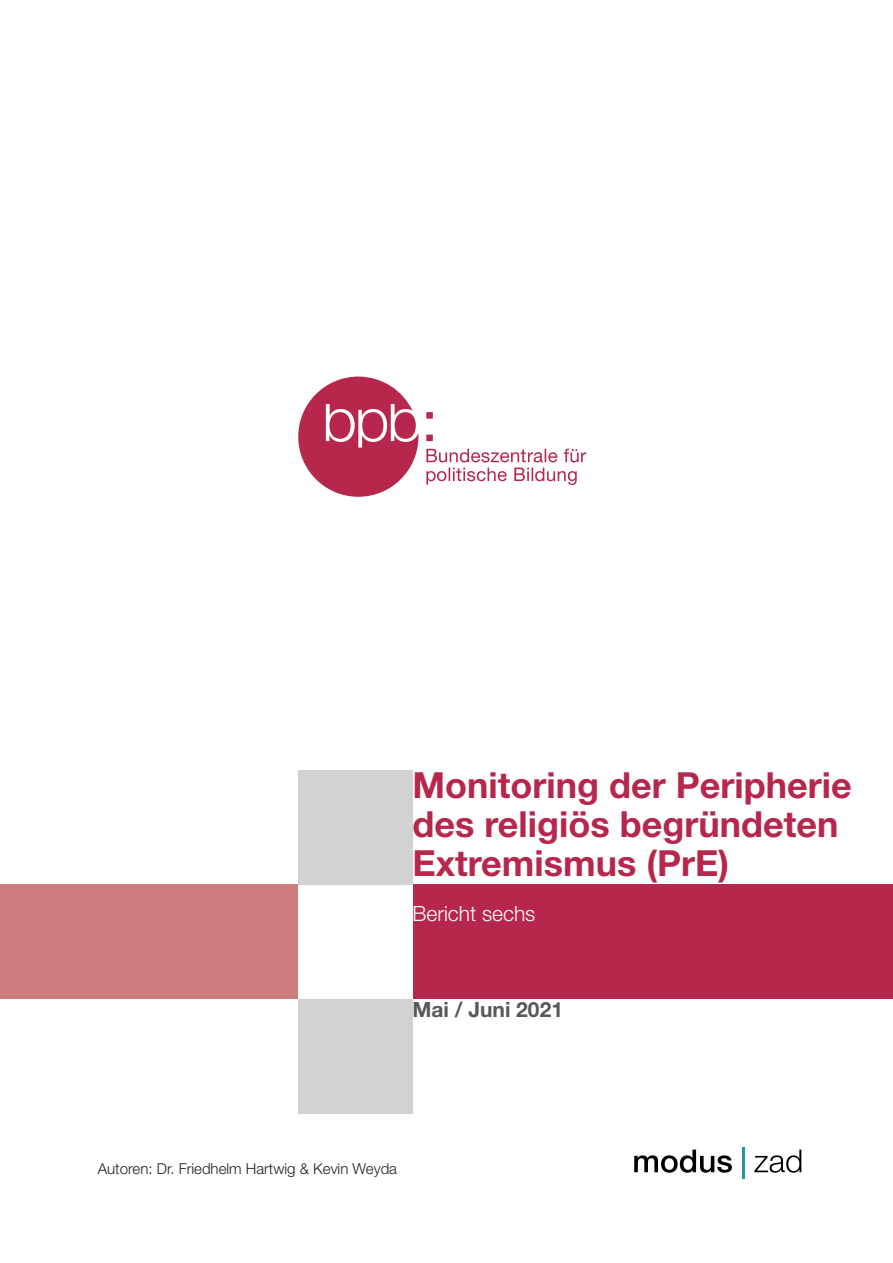
<style>
.page{position:relative;width:893px;height:1263px;background:#fff}
.page>*{position:absolute;margin:0;border:0;box-sizing:border-box;transform-origin:0 0}
.t1{font:700 36px/39px "Helvetica Neue";color:#b6274b}
.t2{font:700 21px "Helvetica Neue";color:#57585a}
.t3{font:300 21px "Helvetica Neue";color:#fff}
.t4{font:300 15px "Helvetica Neue";color:#231f20}
</style>
<div class="page">
<div style="left:0;top:884px;width:370px;height:115px;background:#ce7d7f"></div>
<div style="left:370px;top:884px;width:523px;height:115px;background:#b6274b"></div>
<div style="left:298px;top:884px;width:114px;height:115px;background:#fff"></div>
<div style="left:298px;top:770px;width:114px;height:114px;background:#d1d2d4"></div>
<div style="left:298px;top:999px;width:114px;height:115px;background:#d1d2d4"></div>
<svg style="left:634px;top:1149px;width:98px;height:24px"></svg>
<hr style="left:742px;top:1147px;width:2px;height:32px;background:#2692a2">
<svg style="left:754px;top:1149px;width:47px;height:24px"></svg>
<svg style="left:298px;top:377px;width:288px;height:120px"></svg>
<p class="t1" style="left:412px;top:765px;width:441px">Monitoring der Peripherie des religiös begründeten<br>Extremismus (PrE)</p>
<p class="t3" style="left:412px;top:900px;width:124px">Bericht sechs</p>
<p class="t2" style="left:412px;top:996px;width:152px">Mai / Juni 2021</p>
<p class="t4" style="left:98px;top:1159px;width:301px">Autoren: Dr. Friedhelm Hartwig &amp; Kevin Weyda</p>
</div>
